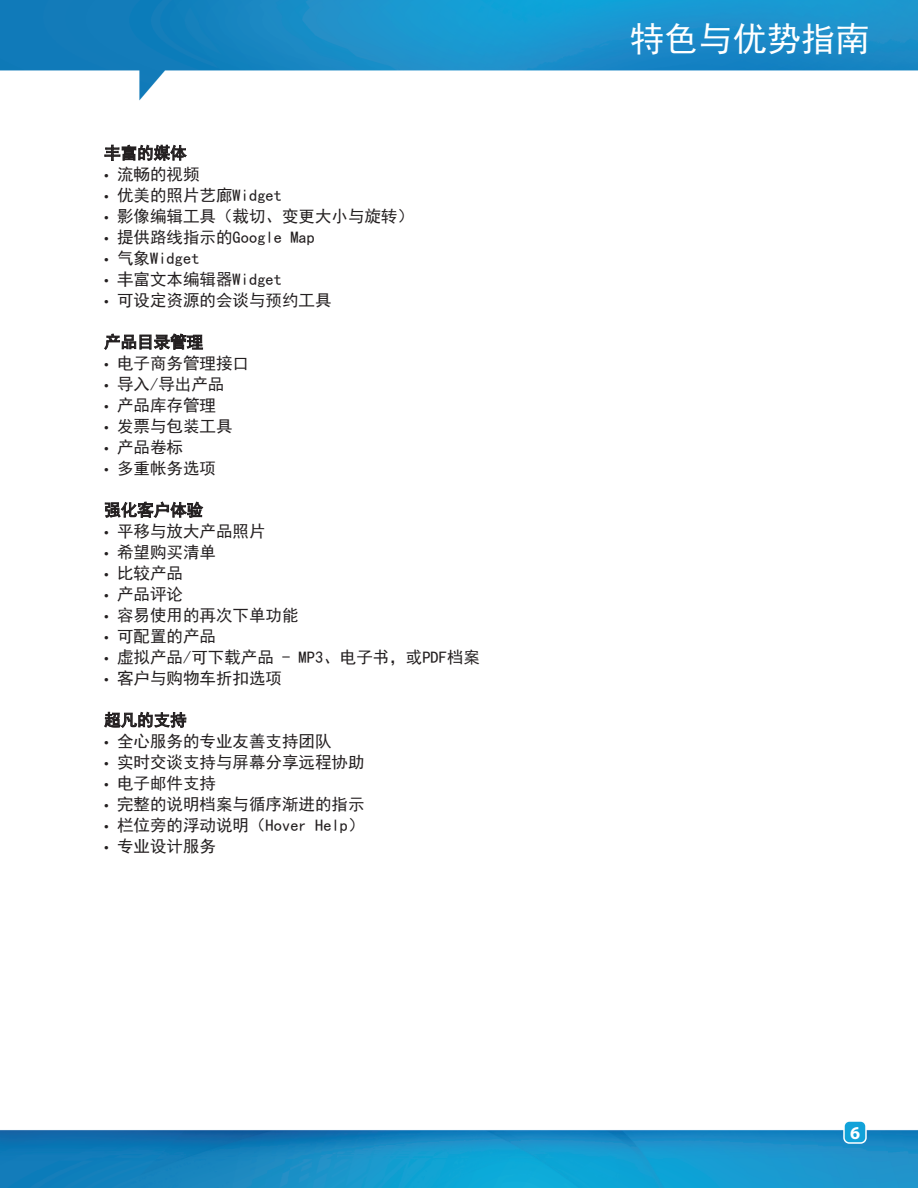
<style>
.page{position:relative;width:918px;height:1188px;background:#fff}
.page>*{position:absolute;margin:0;border:0;box-sizing:border-box;transform-origin:0 0}
.t1{font:34.35px "Sim Hei";color:#fff}
.t2{font:700 18.15px "Myriad Pro";color:#fff}
.t3{font:16.5px "Sim Hei";color:#231f20}
.s1{font-family:"Myriad Pro"}
</style>
<div class="page">
<svg style="left:104px;top:145px;width:83px;height:16px"></svg>
<svg style="left:104px;top:334px;width:99px;height:16px"></svg>
<svg style="left:105px;top:501px;width:98px;height:17px"></svg>
<svg style="left:104px;top:712px;width:82px;height:16px"></svg>
<img style="left:0;top:0;width:918px;height:101px">
<img style="left:0;top:1130px;width:918px;height:58px">
<div style="left:844px;top:1121px;width:22px;height:22px;background:#11a2d9;border-radius:5px"></div>
<div style="left:843px;top:1120px;width:24px;height:24px;border:2px solid #fff;border-radius:5px"></div>
<p class="t3" style="left:104px;top:145px;width:84px">丰富的媒体</p>
<p class="t3" style="left:104px;top:166px;width:97px"><span class="s1">•</span> 流畅的视频</p>
<p class="t3" style="left:104px;top:187px;width:179px"><span class="s1">•</span> 优美的照片艺廊Widget</p>
<p class="t3" style="left:104px;top:208px;width:311px"><span class="s1">•</span> 影像编辑工具（裁切、变更大小与旋转）</p>
<p class="t3" style="left:104px;top:229px;width:212px"><span class="s1">•</span> 提供路线指示的Google Map</p>
<p class="t3" style="left:104px;top:250px;width:97px"><span class="s1">•</span> 气象Widget</p>
<p class="t3" style="left:104px;top:271px;width:179px"><span class="s1">•</span> 丰富文本编辑器Widget</p>
<p class="t3" style="left:104px;top:292px;width:229px"><span class="s1">•</span> 可设定资源的会谈与预约工具</p>
<p class="t3" style="left:104px;top:334px;width:101px">产品目录管理</p>
<p class="t3" style="left:104px;top:355px;width:146px"><span class="s1">•</span> 电子商务管理接口</p>
<p class="t3" style="left:104px;top:376px;width:122px"><span class="s1">•</span> 导入/导出产品</p>
<p class="t3" style="left:104px;top:397px;width:113px"><span class="s1">•</span> 产品库存管理</p>
<p class="t3" style="left:104px;top:418px;width:130px"><span class="s1">•</span> 发票与包装工具</p>
<p class="t3" style="left:104px;top:439px;width:80px"><span class="s1">•</span> 产品卷标</p>
<p class="t3" style="left:104px;top:460px;width:113px"><span class="s1">•</span> 多重帐务选项</p>
<p class="t3" style="left:104px;top:502px;width:101px">强化客户体验</p>
<p class="t3" style="left:104px;top:523px;width:163px"><span class="s1">•</span> 平移与放大产品照片</p>
<p class="t3" style="left:104px;top:544px;width:113px"><span class="s1">•</span> 希望购买清单</p>
<p class="t3" style="left:104px;top:565px;width:80px"><span class="s1">•</span> 比较产品</p>
<p class="t3" style="left:104px;top:586px;width:80px"><span class="s1">•</span> 产品评论</p>
<p class="t3" style="left:104px;top:607px;width:196px"><span class="s1">•</span> 容易使用的再次下单功能</p>
<p class="t3" style="left:104px;top:628px;width:113px"><span class="s1">•</span> 可配置的产品</p>
<p class="t3" style="left:104px;top:649px;width:377px"><span class="s1">•</span> 虚拟产品/可下载产品 - MP3、电子书，或PDF档案</p>
<p class="t3" style="left:104px;top:670px;width:179px"><span class="s1">•</span> 客户与购物车折扣选项</p>
<p class="t3" style="left:104px;top:712px;width:84px">超凡的支持</p>
<p class="t3" style="left:104px;top:733px;width:229px"><span class="s1">•</span> 全心服务的专业友善支持团队</p>
<p class="t3" style="left:104px;top:754px;width:262px"><span class="s1">•</span> 实时交谈支持与屏幕分享远程协助</p>
<p class="t3" style="left:104px;top:775px;width:113px"><span class="s1">•</span> 电子邮件支持</p>
<p class="t3" style="left:104px;top:796px;width:262px"><span class="s1">•</span> 完整的说明档案与循序渐进的指示</p>
<p class="t3" style="left:104px;top:817px;width:262px"><span class="s1">•</span> 栏位旁的浮动说明（Hover Help）</p>
<p class="t3" style="left:104px;top:838px;width:113px"><span class="s1">•</span> 专业设计服务</p>
<h1 class="t1" style="left:630px;top:21px;width:241px">特色与优势指南</h1>
<p class="t2" style="left:850px;top:1121px;width:12px">6</p>
</div>
